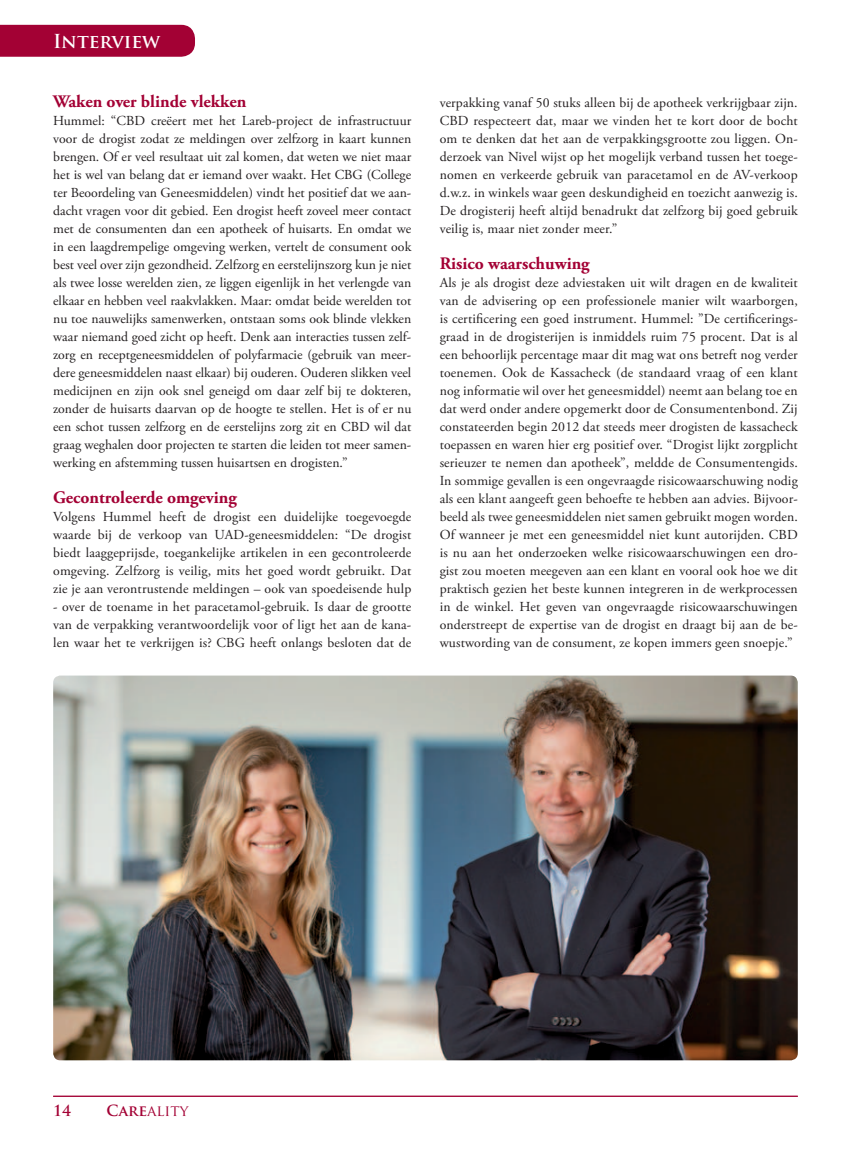
<style>
.page{position:relative;width:851px;height:1149px;background:#fff}
.page>*{position:absolute;margin:0;border:0;box-sizing:border-box;transform-origin:0 0}
.t1{font:700 18.75px "Trajan Pro";color:#fff}
.t2{font:700 17.5px "Adobe Garamond Pro";color:#a30134}
.t3{font:15px "Trajan Pro";color:#a30134}
.t4{font:700 15px "Trajan Pro";color:#a30134}
.t5{font:13.75px/18px "Adobe Garamond Pro";letter-spacing:.01em;color:#231f20;text-align:justify}
.s1{font-weight:700}
</style>
<div class="page">
<hr style="left:850px;top:0;width:1px;height:1148px;background:#eeeeef">
<hr style="left:53px;top:1095px;width:744px;height:1px;background:#a30134">
<div style="left:0;top:25px;width:195px;height:32px;background:#a30134"></div>
<img style="left:53px;top:675px;width:744px;height:384px">
<h1 class="t1" style="left:53px;top:29px;width:108px">Interview</h1>
<p class="t2" style="left:53px;top:91px;width:195px">Waken over blinde vlekken</p>
<p class="t5" style="left:53px;top:112px;width:359px">Hummel: “CBD creëert met het Lareb-project de infrastructuur voor de drogist zodat ze meldingen over zelfzorg in kaart kunnen brengen. Of er veel resultaat uit zal komen, dat weten we niet maar het is wel van belang dat er iemand over waakt. Het CBG (College ter Beoordeling van Geneesmiddelen) vindt het positief dat we aan&shy;dacht vragen voor dit gebied. Een drogist heeft zoveel meer contact met de consumenten dan een apotheek of huisarts. En omdat we in een laagdrempelige omgeving werken, vertelt de consument ook best veel over zijn gezondheid. Zelfzorg en eerstelijnszorg kun je niet als twee losse werelden zien, ze liggen eigenlijk in het verlengde van elkaar en hebben veel raakvlakken. Maar: omdat beide werelden tot nu toe nauwelijks samenwerken, ontstaan soms ook blinde vlekken waar niemand goed zicht op heeft. Denk aan interacties tussen zelf&shy;zorg en receptgeneesmiddelen of polyfarmacie (gebruik van meer&shy;dere geneesmiddelen naast elkaar) bij ouderen. Ouderen slikken veel medicijnen en zijn ook snel geneigd om daar zelf bij te dokteren, zonder de huisarts daarvan op de hoogte te stellen. Het is of er nu een schot tussen zelfzorg en de eerstelijns zorg zit en CBD wil dat graag weghalen door projecten te starten die leiden tot meer samen&shy;werking en afstemming tussen huisartsen en drogisten.”</p>
<p class="t2" style="left:53px;top:487px;width:186px">Gecontroleerde omgeving</p>
<p class="t5" style="left:53px;top:508px;width:359px">Volgens Hummel heeft de drogist een duidelijke toegevoegde waarde bij de verkoop van UAD-geneesmiddelen: “De drogist biedt laaggeprijsde, toegankelijke artikelen in een gecontroleerde omgeving. Zelfzorg is veilig, mits het goed wordt gebruikt. Dat zie je aan verontrustende meldingen – ook van spoedeisende hulp</p>
<p class="t5" style="left:53px;top:598px;width:359px">- over de toename in het paracetamol-gebruik. Is daar de grootte van de verpakking verantwoordelijk voor of ligt het aan de kana&shy;len waar het te verkrijgen is? CBG heeft onlangs besloten dat de</p>
<p class="t5" style="left:439px;top:94px;width:359px">verpakking vanaf 50 stuks alleen bij de apotheek verkrijgbaar zijn.<br>CBD respecteert dat, maar we vinden het te kort door de bocht om te denken dat het aan de verpakkingsgrootte zou liggen. On&shy;derzoek van Nivel wijst op het mogelijk verband tussen het toege&shy;nomen en verkeerde gebruik van paracetamol en de AV-verkoop d.w.z. in winkels waar geen deskundigheid en toezicht aanwezig is.<br>De drogisterij heeft altijd benadrukt dat zelfzorg bij goed gebruik veilig is, maar niet zonder meer.”</p>
<p class="t2" style="left:439px;top:253px;width:152px">Risico waarschuwing</p>
<p class="t5" style="left:439px;top:274px;width:359px">Als je als drogist deze adviestaken uit wilt dragen en de kwaliteit van de advisering op een professionele manier wilt waarborgen, is certificering een goed instrument. Hummel: ”De certificerings&shy;graad in de drogisterijen is inmiddels ruim 75 procent. Dat is al een behoorlijk percentage maar dit mag wat ons betreft nog verder toenemen. Ook de Kassacheck (de standaard vraag of een klant nog informatie wil over het geneesmiddel) neemt aan belang toe en dat werd onder andere opgemerkt door de Consumentenbond. Zij constateerden begin 2012 dat steeds meer drogisten de kassacheck toepassen en waren hier erg positief over. “Drogist lijkt zorgplicht serieuzer te nemen dan apotheek”, meldde de Consumentengids.<br>In sommige gevallen is een ongevraagde risicowaarschuwing nodig als een klant aangeeft geen behoefte te hebben aan advies. Bijvoor&shy;beeld als twee geneesmiddelen niet samen gebruikt mogen worden.<br>Of wanneer je met een geneesmiddel niet kunt autorijden. CBD is nu aan het onderzoeken welke risicowaarschuwingen een dro&shy;gist zou moeten meegeven aan een klant en vooral ook hoe we dit praktisch gezien het beste kunnen integreren in de werkprocessen in de winkel. Het geven van ongevraagde risicowaarschuwingen onderstreept de expertise van de drogist en draagt bij aan de be&shy;wustwording van de consument, ze kopen immers geen snoepje.”</p>
<p class="t4" style="left:53px;top:1100px;width:20px">14</p>
<p class="t3" style="left:106px;top:1100px;width:84px"><span class="s1">Care</span>ality</p>
</div>
